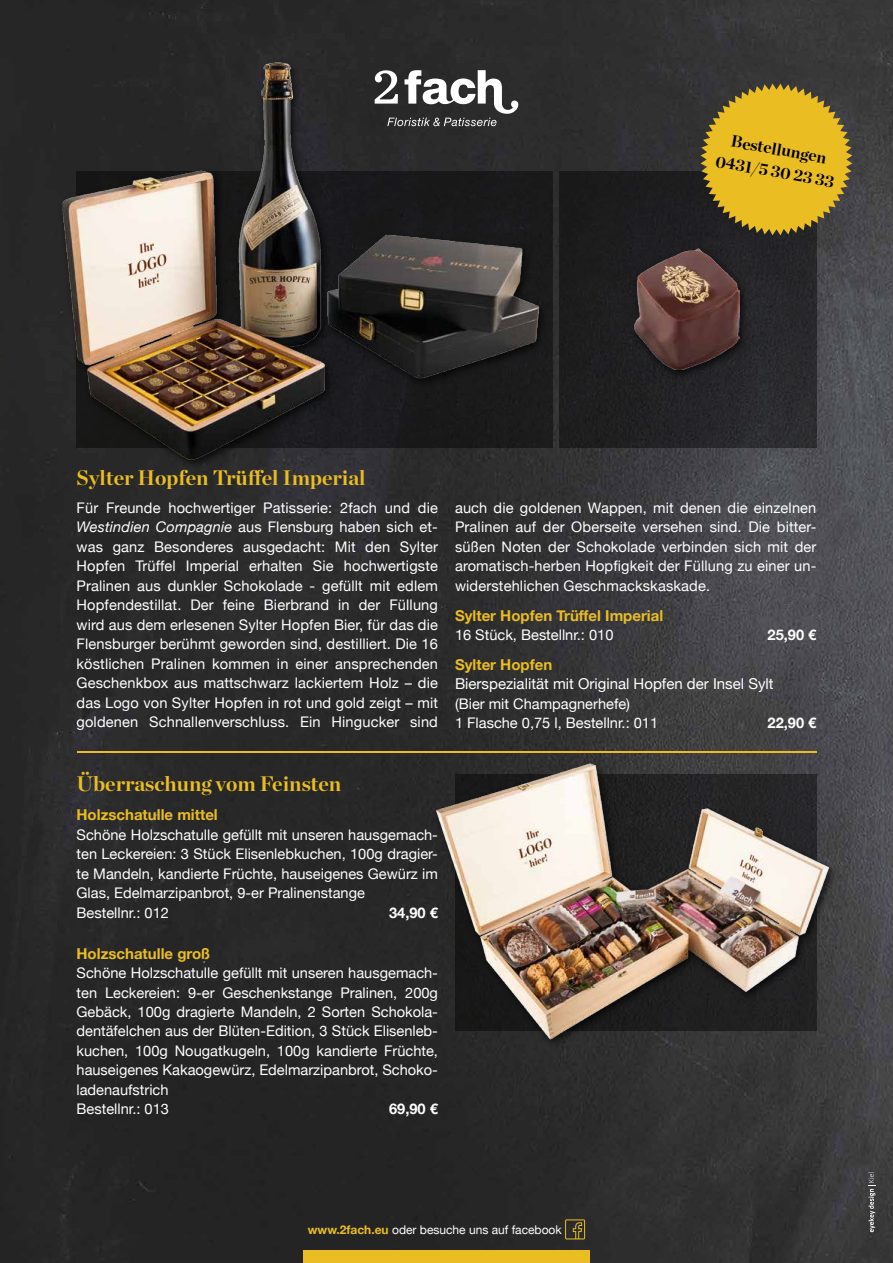
<style>
.page{position:relative;width:893px;height:1263px;background:#fff}
.page>*{position:absolute;margin:0;border:0;box-sizing:border-box;transform-origin:0 0}
.t1{font:700 21px "Chronicle Display";color:#eabd23}
.t2{font:700 16.5px/22.5px "Chronicle Display";color:#000;text-align:center}
.t3{font:700 15px "Helvetica Neue";color:#eabd23}
.t4{font:15px "Helvetica Neue";color:#fff}
.t5{font:14.7px/19.5px "Helvetica Neue";color:#fff}
.t6{font:700 14.7px "Helvetica Neue";color:#fff}
.t7{font:12px "Helvetica Neue";color:#fff}
.s1{font-family:"Helvetica Neue LT";font-style:italic}
.s2{font-weight:700;color:#eabd23}
</style>
<div class="page">
<img style="left:0;top:0;width:893px;height:1263px">
<div style="left:303px;top:1250px;width:287px;height:13px;background:#eabd23"></div>
<hr style="left:77px;top:751px;width:739px;height:1px;background:#eabd23">
<div style="left:559px;top:171px;width:257px;height:277px;background:linear-gradient(to right,#1a1a1a,#2c2b2f)"></div>
<svg style="left:565px;top:1219px;width:20px;height:20px"></svg>
<svg style="left:868px;top:1172px;width:7px;height:60px"></svg>
<div style="left:57px;top:59px;width:491px;height:412px;background:#000;opacity:.75"></div>
<img style="left:55px;top:56px;width:491px;height:404px">
<div style="left:629px;top:245px;width:120px;height:136px;background:#222124"></div>
<img style="left:634px;top:248px;width:105px;height:122px">
<div style="left:431px;top:760px;width:408px;height:290px;background:#000;opacity:.75"></div>
<img style="left:434px;top:757px;width:404px;height:286px">
<svg style="left:701px;top:84px;width:151px;height:151px;background:#b89728"></svg>
<p class="t2" style="left:722px;top:127px;width:121px;rotate:10deg">Bestellungen<br>0431/5 30 23 33</p>
<h1 class="t1" style="left:77px;top:460px;width:290px">Sylter Hopfen Trüffel Imperial</h1>
<p class="t5" style="left:77px;top:497px;width:363px;text-align:justify">Für Freunde hochwertiger Patisserie: 2fach und die <span class="s1">Westindien Compagnie</span> aus Flensburg haben sich et&shy;was ganz Besonderes ausgedacht: Mit den Sylter Hopfen Trüffel Imperial erhalten Sie hochwertigste Pralinen aus dunkler Schokolade - gefüllt mit edlem Hopfendestillat. Der feine Bierbrand in der Füllung wird aus dem erlesenen Sylter Hopfen Bier, für das die Flensburger berühmt geworden sind, destilliert. Die 16 köstlichen Pralinen kommen in einer ansprechenden Geschenkbox aus mattschwarz lackiertem Holz – die das Logo von Sylter Hopfen in rot und gold zeigt – mit goldenen Schnallenverschluss. Ein Hingucker sind</p>
<p class="t5" style="left:455px;top:497px;width:363px;text-align:justify">auch die goldenen Wappen, mit denen die einzelnen Pralinen auf der Oberseite versehen sind. Die bitter&shy;süßen Noten der Schokolade verbinden sich mit der aromatisch-herben Hopfigkeit der Füllung zu einer un&shy;widerstehlichen Geschmackskaskade.</p>
<p class="t3" style="left:455px;top:606px;width:210px">Sylter Hopfen Trüffel Imperial</p>
<p class="t5" style="left:455px;top:625px;width:160px">16 Stück, Bestellnr.: 010</p>
<p class="t6" style="left:768px;top:626px;width:50px">25,90 €</p>
<p class="t3" style="left:455px;top:655px;width:99px">Sylter Hopfen</p>
<p class="t4" style="left:455px;top:675px;width:320px">Bierspezialität mit Original Hopfen der Insel Sylt</p>
<p class="t5" style="left:455px;top:693px;width:205px">(Bier mit Champagnerhefe)<br>1 Flasche 0,75 l, Bestellnr.: 011</p>
<p class="t6" style="left:768px;top:714px;width:50px">22,90 €</p>
<h1 class="t1" style="left:77px;top:767px;width:266px">Überraschung vom Feinsten</h1>
<p class="t3" style="left:77px;top:806px;width:143px">Holzschatulle mittel</p>
<p class="t5" style="left:77px;top:825px;width:363px">Schöne Holzschatulle gefüllt mit unseren hausgemach&shy;ten Leckereien: 3 Stück Elisenlebkuchen, 100g dragier&shy;te Mandeln, kandierte Früchte, hauseigenes Gewürz im Glas, Edelmarzipanbrot, 9-er Pralinenstange<br>Bestellnr.: 012</p>
<p class="t6" style="left:389px;top:904px;width:50px">34,90 €</p>
<p class="t3" style="left:77px;top:944px;width:135px">Holzschatulle groß</p>
<p class="t5" style="left:77px;top:963px;width:363px">Schöne Holzschatulle gefüllt mit unseren hausgemach&shy;ten Leckereien: 9-er Geschenkstange Pralinen, 200g Gebäck, 100g dragierte Mandeln, 2 Sorten Schokola&shy;dentäfelchen aus der Blüten-Edition, 3 Stück Elisenleb&shy;kuchen, 100g Nougatkugeln, 100g kandierte Früchte, hauseigenes Kakaogewürz, Edelmarzipanbrot, Schoko&shy;ladenaufstrich<br>Bestellnr.: 013</p>
<p class="t6" style="left:389px;top:1100px;width:50px">69,90 €</p>
<p class="t7" style="left:308px;top:1223px;width:255px"><span class="s2">www.2fach.eu</span> oder besuche uns auf facebook</p>
</div>
